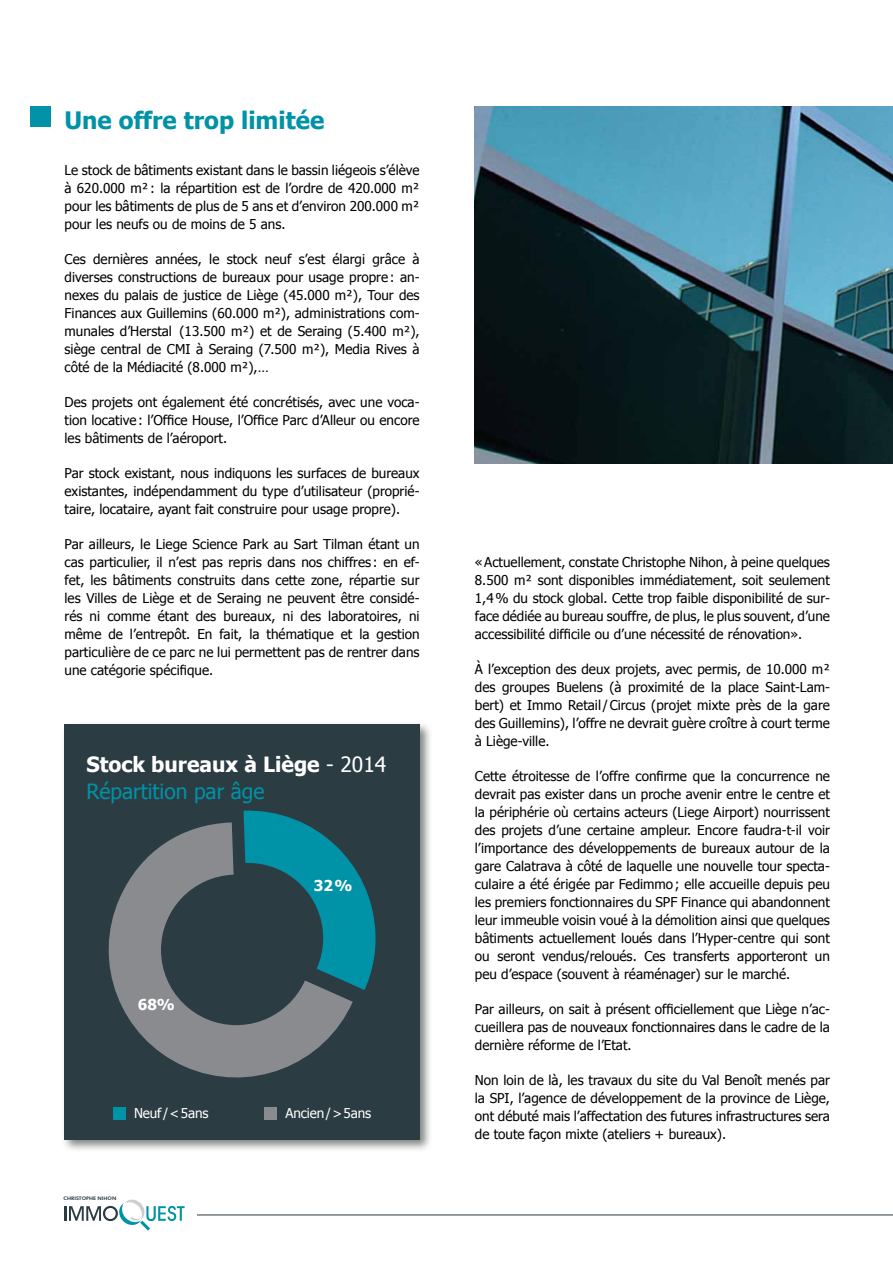
<style>
.page{position:relative;width:893px;height:1263px;background:#fff}
.page>*{position:absolute;margin:0;border:0;box-sizing:border-box;transform-origin:0 0}
.t1{font:700 24px "Tahoma";color:#0092a7}
.t2{font:700 21px/27px "Tahoma";color:#fff}
.t3{font:700 15px "Tahoma";color:#fff}
.t4{font:13.5px/18px "Tahoma";color:#000;text-align:justify}
.t5{font:13.5px "Tahoma";letter-spacing:-.01em;color:#fff}
.t6{font:800 4.8px "Futura BT";color:#2c3c43;scale:1.07 1}
.s1{font-weight:400}
.s2{font-weight:400;color:#0092a7}
</style>
<div class="page">
<hr style="left:197px;top:1214px;width:696px;height:1px;background:#2c3c43">
<svg style="left:64px;top:1199px;width:121px;height:31px"></svg>
<div style="left:30px;top:106px;width:21px;height:21px;background:#0092a7"></div>
<div style="left:61px;top:721px;width:371px;height:432px;background:#525c54;opacity:.75"></div>
<div style="left:65px;top:725px;width:355px;height:415px;background:#2c3c43"></div>
<svg style="left:244px;top:810px;width:132px;height:180px"></svg>
<svg style="left:108px;top:822px;width:245px;height:256px"></svg>
<div style="left:113px;top:1107px;width:13px;height:13px;background:#0092a7"></div>
<div style="left:264px;top:1107px;width:13px;height:13px;background:#898b8f"></div>
<img style="left:475px;top:106px;width:418px;height:357px">
<h1 class="t1" style="left:65px;top:103px;width:261px">Une offre trop limitée</h1>
<p class="t4" style="left:65px;top:160px;width:357px">Le stock de bâtiments existant dans le bassin liégeois s’élève à 620.000 m² : la répartition est de l’ordre de 420.000 m² pour les bâtiments de plus de 5 ans et d’environ 200.000 m² pour les neufs ou de moins de 5 ans.</p>
<p class="t4" style="left:65px;top:249px;width:357px">Ces dernières années, le stock neuf s’est élargi grâce à diverses constructions de bureaux pour usage propre: an&shy;nexes du palais de justice de Liège (45.000 m²), Tour des Finances aux Guillemins (60.000 m²), administrations com&shy;munales d’Herstal (13.500 m²) et de Seraing (5.400 m²), siège central de CMI à Seraing (7.500 m²), Media Rives à côté de la Médiacité (8.000 m²),…</p>
<p class="t4" style="left:65px;top:392px;width:357px">Des projets ont également été concrétisés, avec une voca&shy;tion locative: l’Office House, l’Office Parc d’Alleur ou encore les bâtiments de l’aéroport.</p>
<p class="t4" style="left:65px;top:463px;width:357px">Par stock existant, nous indiquons les surfaces de bureaux existantes, indépendamment du type d’utilisateur (proprié&shy;taire, locataire, ayant fait construire pour usage propre).</p>
<p class="t4" style="left:65px;top:534px;width:357px">Par ailleurs, le Liege Science Park au Sart Tilman étant un cas particulier, il n’est pas repris dans nos chiffres : en ef&shy;fet, les bâtiments construits dans cette zone, répartie sur les Villes de Liège et de Seraing ne peuvent être considé&shy;rés ni comme étant des bureaux, ni des laboratoires, ni même de l’entrepôt. En fait, la thématique et la gestion particulière de ce parc ne lui permettent pas de rentrer dans une catégorie spécifique.</p>
<h2 class="t2" style="left:86px;top:749px;width:301px">Stock bureaux à Liège <span class="s1">- 2014<br></span><span class="s2">Répartition par âge</span></h2>
<p class="t3" style="left:138px;top:994px;width:38px">68%</p>
<p class="t3" style="left:314px;top:875px;width:40px">32%</p>
<p class="t5" style="left:134px;top:1104px;width:76px">Neuf/&lt;5ans</p>
<p class="t5" style="left:285px;top:1104px;width:87px">Ancien/&gt;5ans</p>
<p class="t6" style="left:64px;top:1195px;width:51px">CHRISTOPHE NIHON</p>
<p class="t4" style="left:475px;top:552px;width:357px">«Actuellement, constate Christophe Nihon, à peine quelques 8.500 m² sont disponibles immédiatement, soit seulement 1,4% du stock global. Cette trop faible disponibilité de sur&shy;face dédiée au bureau souffre, de plus, le plus souvent, d’une accessibilité difficile ou d’une nécessité de rénovation».</p>
<p class="t4" style="left:475px;top:659px;width:357px">À l’exception des deux projets, avec permis, de 10.000 m² des groupes Buelens (à proximité de la place Saint-Lam&shy;bert) et Immo Retail/Circus (projet mixte près de la gare des Guillemins), l’offre ne devrait guère croître à court terme à Liège-ville.</p>
<p class="t4" style="left:475px;top:766px;width:357px">Cette étroitesse de l’offre confirme que la concurrence ne devrait pas exister dans un proche avenir entre le centre et la périphérie où certains acteurs (Liege Airport) nourrissent des projets d’une certaine ampleur. Encore faudra-t-il voir l’importance des développements de bureaux autour de la gare Calatrava à côté de laquelle une nouvelle tour specta&shy;culaire a été érigée par Fedimmo; elle accueille depuis peu les premiers fonctionnaires du SPF Finance qui abandonnent leur immeuble voisin voué à la démolition ainsi que quelques bâtiments actuellement loués dans l’Hyper-centre qui sont ou seront vendus/reloués. Ces transferts apporteront un peu d’espace (souvent à réaménager) sur le marché.</p>
<p class="t4" style="left:475px;top:999px;width:357px">Par ailleurs, on sait à présent officiellement que Liège n’ac&shy;cueillera pas de nouveaux fonctionnaires dans le cadre de la dernière réforme de l’Etat.</p>
<p class="t4" style="left:475px;top:1070px;width:357px">Non loin de là, les travaux du site du Val Benoît menés par la SPI, l’agence de développement de la province de Liège, ont débuté mais l’affectation des futures infrastructures sera de toute façon mixte (ateliers + bureaux).</p>
</div>
